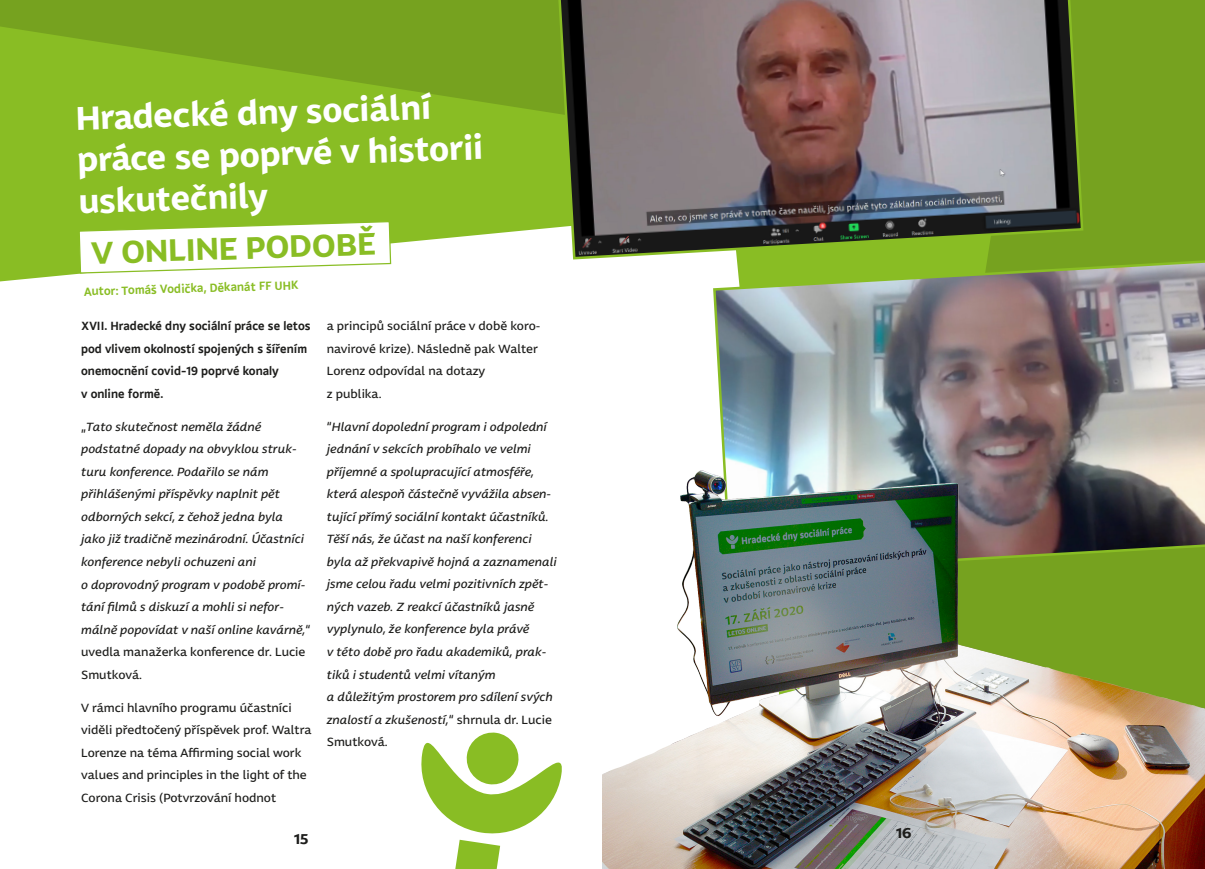
<style>
.page{position:relative;width:1205px;height:869px;background:#fff}
.page>*{position:absolute;margin:0;border:0;box-sizing:border-box;transform-origin:0 0}
.t1{font:700 34.75px/41.5px "Gradec";color:#fff}
.t2{font:700 32.75px "Gradec";color:#89bd24}
.t3{font:700 15px "Gradec";color:#1d1d1b}
.t4{font:italic 12.5px/22.5px "Gradec";color:#1d1d1b}
.t5{font:12.5px/22.5px "Gradec";color:#1d1d1b}
.t6{font:600 12.5px/22.5px "Gradec";color:#1d1d1b}
.t7{font:600 12.5px "Gradec";color:#89bd24}
.s1{font-style:normal}
</style>
<div class="page">
<svg style="left:0;top:121px;width:556px;height:160px;background:#99c642"></svg>
<svg style="left:0;top:0;width:556px;height:121px;background:#7ead21"></svg>
<svg style="left:78px;top:220px;width:314px;height:54px"></svg>
<div style="left:1084px;top:0;width:121px;height:258px;background:#76a21f"></div>
<svg style="left:556px;top:0;width:528px;height:260px;background:#7d776c"></svg>
<img style="left:712px;top:258px;width:493px;height:212px">
<svg style="left:421px;top:732px;width:141px;height:136px"></svg>
<img style="left:602px;top:470px;width:603px;height:398px">
<h1 class="t1" style="left:75px;top:97px;width:407px;rotate:-2deg">Hradecké dny sociální práce se poprvé v historii uskutečnily</h1>
<h2 class="t2" style="left:91px;top:232px;width:286px;rotate:-2deg">V ONLINE PODOBĚ</h2>
<p class="t7" style="left:84px;top:284px;width:216px;rotate:-2deg">Autor: Tomáš Vodička, Děkanát FF UHK</p>
<p class="t6" style="left:81px;top:314px;width:231px">XVII. Hradecké dny sociální práce se letos pod vlivem okolností spojených s šířením onemocnění covid-19 poprvé konaly<br>v online formě.</p>
<p class="t4" style="left:81px;top:415px;width:231px"><span class="s1">„</span>Tato skutečnost neměla žádné podstatné dopady na obvyklou struk&shy;turu konference. Podařilo se nám přihlášenými příspěvky naplnit pět odborných sekcí, z čehož jedna byla<br>jako již tradičně mezinárodní. Účastníci konference nebyli ochuzeni ani<br>o doprovodný program v podobě promí&shy;tání filmů s diskuzí a mohli si nefor&shy;málně popovídat v naší online kavárně,<span class="s1">“ uvedla manažerka konference dr. Lucie Smutková.</span></p>
<p class="t5" style="left:81px;top:695px;width:232px">V rámci hlavního programu účastníci viděli předtočený příspěvek prof. Waltra Lorenze na téma Affirming social work values and principles in the light of the Corona Crisis (Potvrzování hodnot</p>
<p class="t5" style="left:327px;top:314px;width:215px">a principů sociální práce v době koro&shy;navirové krize). Následně pak Walter<br>Lorenz odpovídal na dotazy<br>z publika.</p>
<p class="t4" style="left:327px;top:415px;width:231px"><span class="s1">“</span>Hlavní dopolední program i odpolední jednání v sekcích probíhalo ve velmi příjemné a spolupracující atmosféře, která alespoň částečně vyvážila absen&shy;tující přímý sociální kontakt účastníků.<br>Těší nás, že účast na naší konferenci byla až překvapivě hojná a zaznamenali jsme celou řadu velmi pozitivních zpět&shy;ných vazeb. Z reakcí účastníků jasně vyplynulo, že konference byla právě<br>v této době pro řadu akademiků, prak&shy;tiků i studentů velmi vítaným<br>a důležitým prostorem pro sdílení svých znalostí a zkušeností,<span class="s1">“ shrnula dr. Lucie Smutková.</span></p>
<p class="t3" style="left:896px;top:823px;width:17px">16</p>
<p class="t3" style="left:294px;top:828px;width:16px">15</p>
<p class="t3" style="left:896px;top:828px;width:17px">16</p>
</div>
